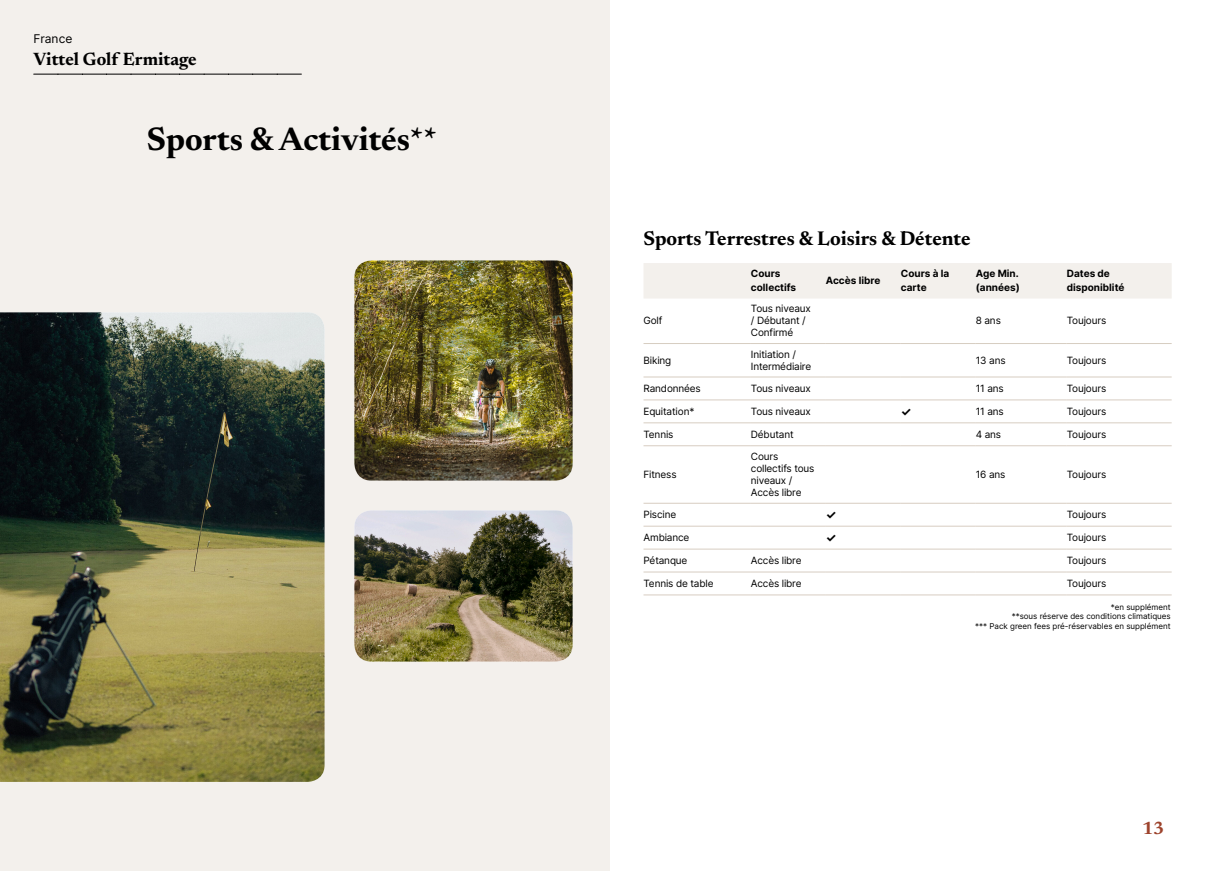
<style>
.page{position:relative;width:1219px;height:871px;background:#fff}
.page>*{position:absolute;margin:0;border:0;box-sizing:border-box;transform-origin:0 0}
.t1{font:700 33px "Newsreader 24 pt";color:#000}
.t2{font:700 20px "Newsreader 24 pt";color:#000}
.t3{font:700 18px "Newsreader 24 pt";color:#000}
.t4{font:700 18px "Newsreader 24 pt";color:#9d432c}
.t5{font:12px "Inter";color:#000}
.t6{font:700 12px "Inter";color:#000}
.t7{font:10px/12px "Inter";letter-spacing:-.015em;color:#000}
.t8{font:700 10px/14px "Inter";color:#000}
.t9{font:8px/9.6px "Inter";color:#000;text-align:right}
</style>
<div class="page">
<div style="left:0;top:0;width:609px;height:870px;background:#f3f0ec"></div>
<img style="left:354px;top:260px;width:219px;height:220px">
<img style="left:0;top:312px;width:325px;height:469px">
<img style="left:354px;top:510px;width:219px;height:151px">
<svg style="left:34px;top:74px;width:267px;height:1px"></svg>
<div style="left:644px;top:263px;width:528px;height:35px;background:#f3f0ec"></div>
<hr style="left:643px;top:343px;width:108px;height:1px;background:#d7cdc1">
<hr style="left:751px;top:343px;width:75px;height:1px;background:#d7cdc1">
<hr style="left:826px;top:343px;width:75px;height:1px;background:#d7cdc1">
<hr style="left:901px;top:343px;width:75px;height:1px;background:#d7cdc1">
<hr style="left:976px;top:343px;width:91px;height:1px;background:#d7cdc1">
<hr style="left:1067px;top:343px;width:105px;height:1px;background:#d7cdc1">
<hr style="left:643px;top:376px;width:108px;height:1px;background:#d7cdc1">
<hr style="left:751px;top:376px;width:75px;height:1px;background:#d7cdc1">
<hr style="left:826px;top:376px;width:75px;height:1px;background:#d7cdc1">
<hr style="left:901px;top:376px;width:75px;height:1px;background:#d7cdc1">
<hr style="left:976px;top:376px;width:91px;height:1px;background:#d7cdc1">
<hr style="left:1067px;top:376px;width:105px;height:1px;background:#d7cdc1">
<hr style="left:643px;top:399px;width:108px;height:1px;background:#d7cdc1">
<hr style="left:751px;top:399px;width:75px;height:1px;background:#d7cdc1">
<hr style="left:826px;top:399px;width:75px;height:1px;background:#d7cdc1">
<hr style="left:901px;top:399px;width:75px;height:1px;background:#d7cdc1">
<hr style="left:976px;top:399px;width:91px;height:1px;background:#d7cdc1">
<hr style="left:1067px;top:399px;width:105px;height:1px;background:#d7cdc1">
<hr style="left:643px;top:422px;width:108px;height:1px;background:#d7cdc1">
<hr style="left:751px;top:422px;width:75px;height:1px;background:#d7cdc1">
<hr style="left:826px;top:422px;width:75px;height:1px;background:#d7cdc1">
<hr style="left:901px;top:422px;width:75px;height:1px;background:#d7cdc1">
<hr style="left:976px;top:422px;width:91px;height:1px;background:#d7cdc1">
<hr style="left:1067px;top:422px;width:105px;height:1px;background:#d7cdc1">
<hr style="left:643px;top:445px;width:108px;height:1px;background:#d7cdc1">
<hr style="left:751px;top:445px;width:75px;height:1px;background:#d7cdc1">
<hr style="left:826px;top:445px;width:75px;height:1px;background:#d7cdc1">
<hr style="left:901px;top:445px;width:75px;height:1px;background:#d7cdc1">
<hr style="left:976px;top:445px;width:91px;height:1px;background:#d7cdc1">
<hr style="left:1067px;top:445px;width:105px;height:1px;background:#d7cdc1">
<hr style="left:643px;top:502px;width:108px;height:1px;background:#d7cdc1">
<hr style="left:751px;top:502px;width:75px;height:1px;background:#d7cdc1">
<hr style="left:826px;top:502px;width:75px;height:1px;background:#d7cdc1">
<hr style="left:901px;top:502px;width:75px;height:1px;background:#d7cdc1">
<hr style="left:976px;top:502px;width:91px;height:1px;background:#d7cdc1">
<hr style="left:1067px;top:502px;width:105px;height:1px;background:#d7cdc1">
<hr style="left:643px;top:525px;width:108px;height:1px;background:#d7cdc1">
<hr style="left:751px;top:525px;width:75px;height:1px;background:#d7cdc1">
<hr style="left:826px;top:525px;width:75px;height:1px;background:#d7cdc1">
<hr style="left:901px;top:525px;width:75px;height:1px;background:#d7cdc1">
<hr style="left:976px;top:525px;width:91px;height:1px;background:#d7cdc1">
<hr style="left:1067px;top:525px;width:105px;height:1px;background:#d7cdc1">
<hr style="left:643px;top:548px;width:108px;height:1px;background:#d7cdc1">
<hr style="left:751px;top:548px;width:75px;height:1px;background:#d7cdc1">
<hr style="left:826px;top:548px;width:75px;height:1px;background:#d7cdc1">
<hr style="left:901px;top:548px;width:75px;height:1px;background:#d7cdc1">
<hr style="left:976px;top:548px;width:91px;height:1px;background:#d7cdc1">
<hr style="left:1067px;top:548px;width:105px;height:1px;background:#d7cdc1">
<hr style="left:643px;top:571px;width:108px;height:1px;background:#d7cdc1">
<hr style="left:751px;top:571px;width:75px;height:1px;background:#d7cdc1">
<hr style="left:826px;top:571px;width:75px;height:1px;background:#d7cdc1">
<hr style="left:901px;top:571px;width:75px;height:1px;background:#d7cdc1">
<hr style="left:976px;top:571px;width:91px;height:1px;background:#d7cdc1">
<hr style="left:1067px;top:571px;width:105px;height:1px;background:#d7cdc1">
<hr style="left:643px;top:594px;width:108px;height:1px;background:#d7cdc1">
<hr style="left:751px;top:594px;width:75px;height:1px;background:#d7cdc1">
<hr style="left:826px;top:594px;width:75px;height:1px;background:#d7cdc1">
<hr style="left:901px;top:594px;width:75px;height:1px;background:#d7cdc1">
<hr style="left:976px;top:594px;width:91px;height:1px;background:#d7cdc1">
<hr style="left:1067px;top:594px;width:105px;height:1px;background:#d7cdc1">
<p class="t5" style="left:33px;top:30px;width:40px">France</p>
<h3 class="t3" style="left:33px;top:46px;width:165px">Vittel Golf Ermitage</h3>
<h1 class="t1" style="left:147px;top:115px;width:292px">Sports &amp; Activités**</h1>
<h2 class="t2" style="left:643px;top:224px;width:329px">Sports Terrestres &amp; Loisirs &amp; Détente</h2>
<p class="t8" style="left:751px;top:266px;width:47px">Cours collectifs</p>
<p class="t8" style="left:826px;top:273px;width:56px">Accès libre</p>
<p class="t8" style="left:901px;top:266px;width:50px">Cours à la carte</p>
<p class="t8" style="left:976px;top:266px;width:45px">Age Min. (années)</p>
<p class="t8" style="left:1067px;top:266px;width:59px">Dates de disponiblité</p>
<p class="t7" style="left:643px;top:314px;width:20px">Golf</p>
<p class="t7" style="left:751px;top:302px;width:62px">Tous niveaux / Débutant /<br>Confirmé</p>
<p class="t7" style="left:976px;top:314px;width:27px">8 ans</p>
<p class="t7" style="left:1067px;top:314px;width:41px">Toujours</p>
<p class="t7" style="left:643px;top:354px;width:29px">Biking</p>
<p class="t7" style="left:751px;top:348px;width:62px">Initiation /<br>Intermédiaire</p>
<p class="t7" style="left:976px;top:354px;width:31px">13 ans</p>
<p class="t7" style="left:1067px;top:354px;width:41px">Toujours</p>
<p class="t7" style="left:643px;top:382px;width:59px">Randonnées</p>
<p class="t7" style="left:751px;top:382px;width:62px">Tous niveaux</p>
<p class="t7" style="left:976px;top:382px;width:30px">11 ans</p>
<p class="t7" style="left:1067px;top:382px;width:41px">Toujours</p>
<p class="t7" style="left:643px;top:405px;width:52px">Equitation*</p>
<p class="t7" style="left:751px;top:405px;width:62px">Tous niveaux</p>
<p class="t6" style="left:901px;top:402px;width:12px">✓</p>
<p class="t7" style="left:976px;top:405px;width:30px">11 ans</p>
<p class="t7" style="left:1067px;top:405px;width:41px">Toujours</p>
<p class="t7" style="left:643px;top:428px;width:31px">Tennis</p>
<p class="t7" style="left:751px;top:428px;width:44px">Débutant</p>
<p class="t7" style="left:976px;top:428px;width:27px">4 ans</p>
<p class="t7" style="left:1067px;top:428px;width:41px">Toujours</p>
<p class="t7" style="left:643px;top:468px;width:35px">Fitness</p>
<p class="t7" style="left:751px;top:450px;width:65px">Cours collectifs tous niveaux /<br>Accès libre</p>
<p class="t7" style="left:976px;top:468px;width:31px">16 ans</p>
<p class="t7" style="left:1067px;top:468px;width:41px">Toujours</p>
<p class="t7" style="left:643px;top:508px;width:34px">Piscine</p>
<p class="t6" style="left:826px;top:506px;width:12px">✓</p>
<p class="t7" style="left:1067px;top:508px;width:41px">Toujours</p>
<p class="t7" style="left:643px;top:531px;width:47px">Ambiance</p>
<p class="t6" style="left:826px;top:528px;width:12px">✓</p>
<p class="t7" style="left:1067px;top:531px;width:41px">Toujours</p>
<p class="t7" style="left:643px;top:554px;width:45px">Pétanque</p>
<p class="t7" style="left:751px;top:554px;width:52px">Accès libre</p>
<p class="t7" style="left:1067px;top:554px;width:41px">Toujours</p>
<p class="t7" style="left:643px;top:577px;width:71px">Tennis de table</p>
<p class="t7" style="left:751px;top:577px;width:52px">Accès libre</p>
<p class="t7" style="left:1067px;top:577px;width:41px">Toujours</p>
<p class="t9" style="left:975px;top:601px;width:197px">*en supplément<br>**sous réserve des conditions climatiques<br>*** Pack green fees pré-réservables en supplément</p>
<h3 class="t4" style="left:1142px;top:814px;width:24px">13</h3>
</div>
